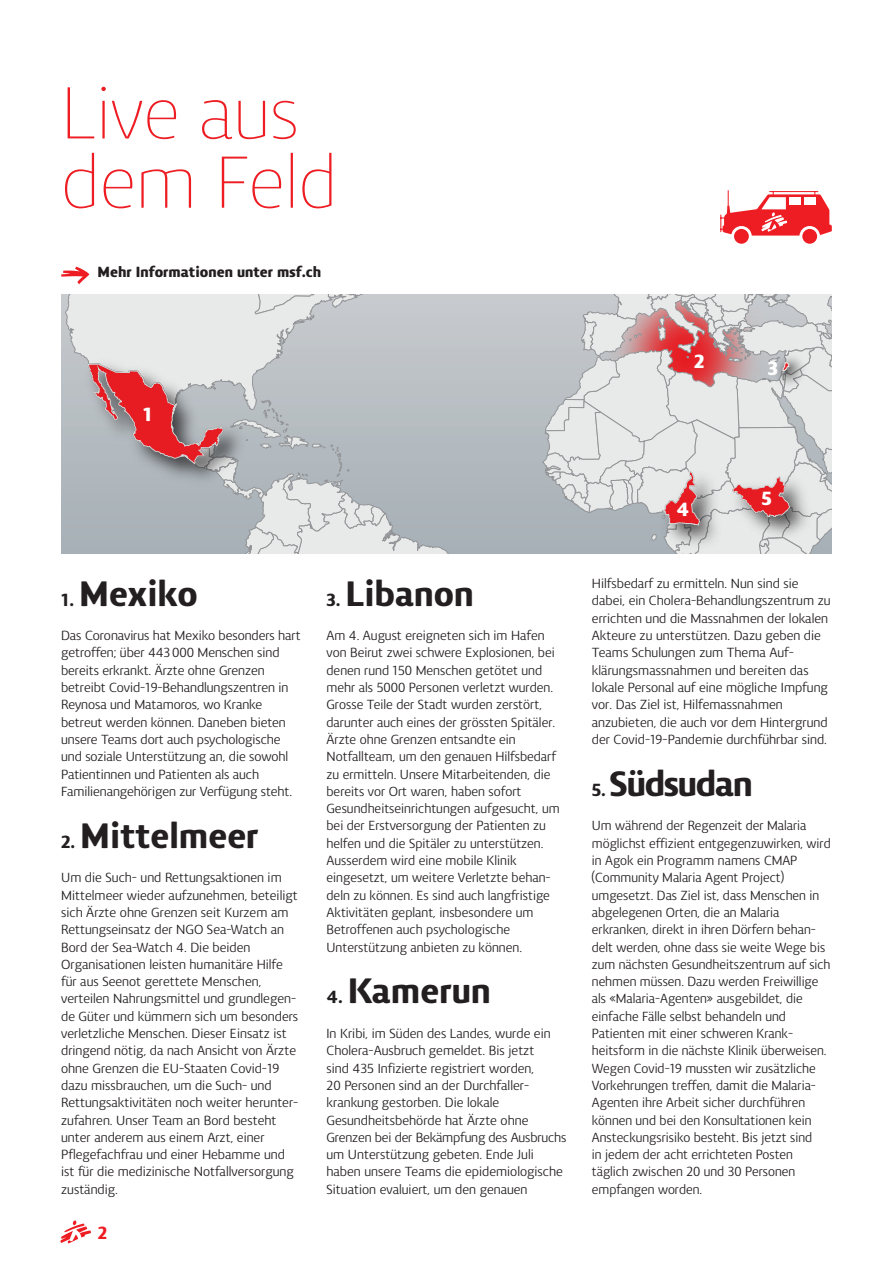
<style>
.page{position:relative;width:893px;height:1263px;background:#fff}
.page>*{position:absolute;margin:0;border:0;box-sizing:border-box;transform-origin:0 0}
.t1{font:300 75px/69.3px "Vitali Neue";color:#ee1d23}
.t2{font:900 36px "Vitali Neue";color:#231f20}
.t3{font:900 36px "Vitali Neue";letter-spacing:-.035em;color:#231f20}
.t4{font:800 19.5px "Vitali Neue";color:#fff}
.t5{font:900 18px "Vitali Neue";color:#ee1d23}
.t6{font:800 15px "Vitali Neue";color:#231f20}
.t7{font:500 13.5px/17.2px "Vitali Neue";color:#231f20}
.s1{font-size:18px}
</style>
<div class="page">
<svg style="left:464px;top:294px;width:78px;height:260px;background:#b6bcc1"></svg>
<svg style="left:61px;top:294px;width:403px;height:260px;background:#c1bec1"></svg>
<svg style="left:542px;top:294px;width:290px;height:260px;background:#d3c9ca"></svg>
<svg style="left:60px;top:1220px;width:31px;height:23px"></svg>
<div style="left:733px;top:227px;width:17px;height:18px;background:#ee1d23;border-radius:50%"></div>
<div style="left:731px;top:226px;width:21px;height:21px;border:3px solid #fff;border-radius:50%"></div>
<div style="left:801px;top:227px;width:18px;height:18px;background:#ee1d23;border-radius:50%"></div>
<div style="left:799px;top:226px;width:21px;height:21px;border:3px solid #fff;border-radius:50%"></div>
<svg style="left:720px;top:191px;width:112px;height:45px"></svg>
<svg style="left:61px;top:267px;width:28px;height:17px"></svg>
<h1 class="t1" style="left:61px;top:79px;width:278px">Live aus dem Feld</h1>
<p class="t6" style="left:97px;top:263px;width:225px">Mehr Informationen unter msf.ch</p>
<h3 class="t4" style="left:143px;top:402px;width:11px">1</h3>
<h3 class="t4" style="left:694px;top:349px;width:12px">2</h3>
<h3 class="t4" style="left:768px;top:356px;width:12px">3</h3>
<h2 class="t2" style="left:61px;top:572px;width:138px"><span class="s1">1.</span> Mexiko</h2>
<p class="t7" style="left:61px;top:627px;width:241px">Das Coronavirus hat Mexiko besonders hart getroffen; über 443000 Menschen sind bereits erkrankt. Ärzte ohne Grenzen betreibt Covid-19-Behandlungszentren in Reynosa und Matamoros, wo Kranke betreut werden können. Daneben bieten unsere Teams dort auch psychologische und soziale Unterstützung an, die sowohl Patientinnen und Patienten als auch Familienangehörigen zur Verfügung steht.</p>
<h2 class="t2" style="left:61px;top:814px;width:199px"><span class="s1">2.</span> Mittelmeer</h2>
<p class="t7" style="left:61px;top:869px;width:239px">Um die Such- und Rettungsaktionen im Mittelmeer wieder aufzunehmen, beteiligt sich Ärzte ohne Grenzen seit Kurzem am Rettungseinsatz der NGO Sea-Watch an Bord der Sea-Watch 4. Die beiden Organisationen leisten humanitäre Hilfe für aus Seenot gerettete Menschen, verteilen Nahrungsmittel und grundlegen&shy;de Güter und kümmern sich um besonders verletzliche Menschen. Dieser Einsatz ist dringend nötig, da nach Ansicht von Ärzte ohne Grenzen die EU-Staaten Covid-19 dazu missbrauchen, um die Such- und Rettungsaktivitäten noch weiter herunter&shy;zufahren. Unser Team an Bord besteht unter anderem aus einem Arzt, einer Pflegefachfrau und einer Hebamme und ist für die medizinische Notfallversorgung zuständig.</p>
<h3 class="t5" style="left:98px;top:1222px;width:11px">2</h3>
<h2 class="t2" style="left:327px;top:572px;width:149px"><span class="s1">3.</span> Libanon</h2>
<p class="t7" style="left:327px;top:627px;width:235px">Am 4. August ereigneten sich im Hafen von Beirut zwei schwere Explosionen, bei denen rund 150 Menschen getötet und mehr als 5000 Personen verletzt wurden.<br>Grosse Teile der Stadt wurden zerstört, darunter auch eines der grössten Spitäler.<br>Ärzte ohne Grenzen entsandte ein Notfallteam, um den genauen Hilfsbedarf zu ermitteln. Unsere Mitarbeitenden, die bereits vor Ort waren, haben sofort Gesundheitseinrichtungen aufgesucht, um bei der Erstversorgung der Patienten zu helfen und die Spitäler zu unterstützen.<br>Ausserdem wird eine mobile Klinik eingesetzt, um weitere Verletzte behan&shy;deln zu können. Es sind auch langfristige Aktivitäten geplant, insbesondere um Betroffenen auch psychologische Unterstützung anbieten zu können.</p>
<h2 class="t2" style="left:327px;top:969px;width:166px"><span class="s1">4.</span> Kamerun</h2>
<p class="t7" style="left:327px;top:1025px;width:241px">In Kribi, im Süden des Landes, wurde ein Cholera-Ausbruch gemeldet. Bis jetzt<br>sind 435 Infizierte registriert worden,<br>20 Personen sind an der Durchfaller&shy;krankung gestorben. Die lokale Gesundheitsbehörde hat Ärzte ohne Grenzen bei der Bekämpfung des Ausbruchs um Unterstützung gebeten. Ende Juli haben unsere Teams die epidemiologische Situation evaluiert, um den genauen</p>
<h3 class="t4" style="left:677px;top:498px;width:14px">4</h3>
<h3 class="t4" style="left:761px;top:487px;width:12px">5</h3>
<p class="t7" style="left:592px;top:575px;width:240px">Hilfsbedarf zu ermitteln. Nun sind sie dabei, ein Cholera-Behandlungszentrum zu errichten und die Massnahmen der lokalen Akteure zu unterstützen. Dazu geben die Teams Schulungen zum Thema Auf&shy;klärungsmassnahmen und bereiten das lokale Personal auf eine mögliche Impfung vor. Das Ziel ist, Hilfemassnahmen anzubieten, die auch vor dem Hintergrund der Covid-19-Pandemie durchführbar sind.</p>
<h2 class="t3" style="left:592px;top:762px;width:162px"><span class="s1">5.</span> Südsudan</h2>
<p class="t7" style="left:592px;top:817px;width:240px">Um während der Regenzeit der Malaria möglichst effizient entgegenzuwirken, wird in Agok ein Programm namens CMAP (Community Malaria Agent Project) umgesetzt. Das Ziel ist, dass Menschen in abgelegenen Orten, die an Malaria erkranken, direkt in ihren Dörfern behan&shy;delt werden, ohne dass sie weite Wege bis zum nächsten Gesundheitszentrum auf sich nehmen müssen. Dazu werden Freiwillige als «Malaria-Agenten» ausgebildet, die einfache Fälle selbst behandeln und Patienten mit einer schweren Krank&shy;heitsform in die nächste Klinik überweisen.<br>Wegen Covid-19 mussten wir zusätzliche Vorkehrungen treffen, damit die Malaria-Agenten ihre Arbeit sicher durchführen können und bei den Konsultationen kein Ansteckungsrisiko besteht. Bis jetzt sind<br>in jedem der acht errichteten Posten täglich zwischen 20 und 30 Personen empfangen worden.</p>
</div>
